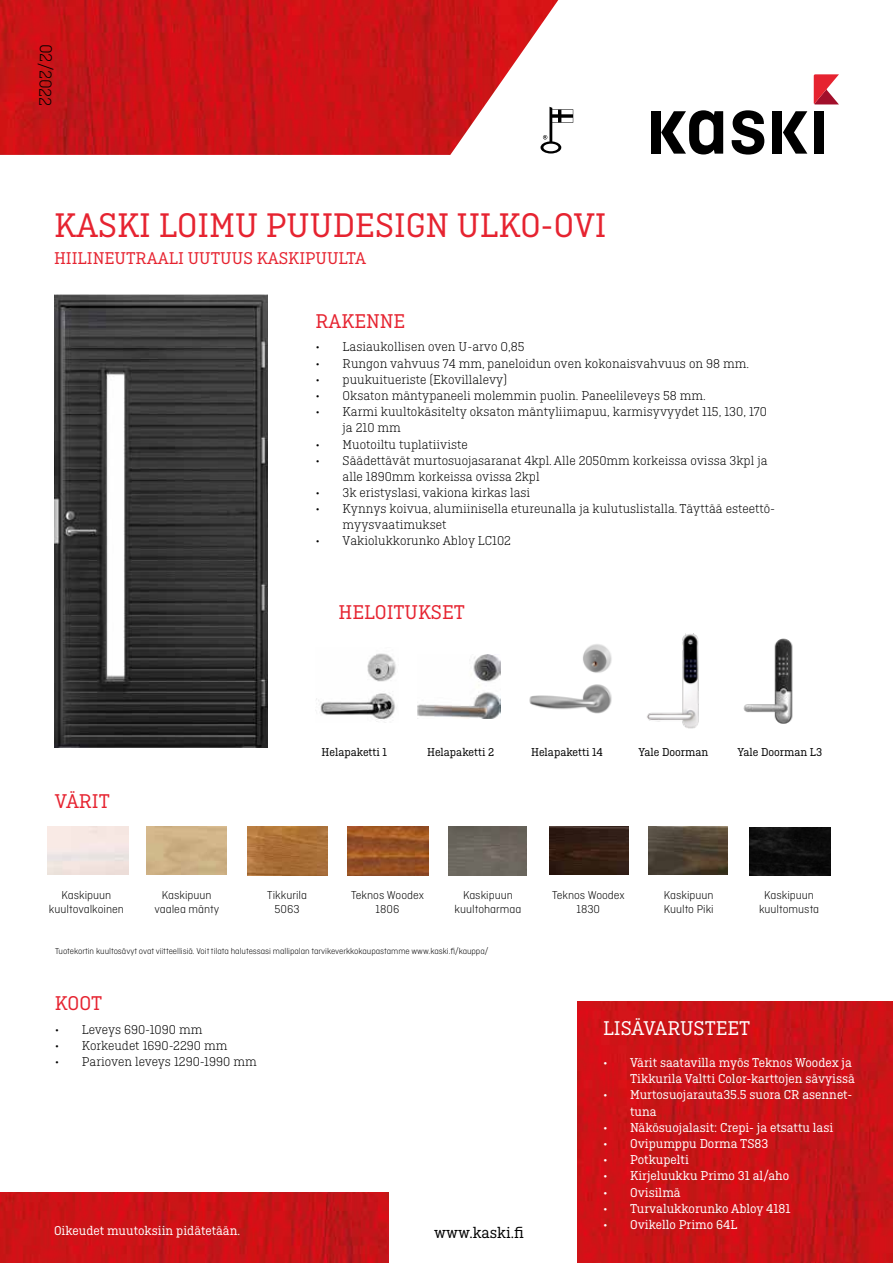
<style>
.page{position:relative;width:893px;height:1263px;background:#fff}
.page>*{position:absolute;margin:0;border:0;box-sizing:border-box;transform-origin:0 0}
.t1{font:36px "Ciutadella Slab";color:#e62330}
.t2{font:21px "Ciutadella Slab";color:#e62330}
.t3{font:21px "Ciutadella Slab";color:#fff}
.t4{font:18px "Ciutadella Slab";color:#e62330}
.t5{font:300 18px "Ciutadella Slab";color:#000}
.t6{font:16.5px "Ciutadella Slab";color:#000}
.t7{font:300 13.5px/16.2px "Ciutadella Slab";color:#000}
.t8{font:13.5px/16.2px "Ciutadella Slab";color:#fff;text-align:right}
.t9{font:300 12px/14.7px "Ciutadella";color:#000;text-align:center}
.t10{font:12px "Ciutadella Slab";color:#000}
.t11{font:300 9px "Ciutadella";letter-spacing:-.005em;color:#000}
</style>
<div class="page">
<img style="left:55px;top:295px;width:213px;height:452px">
<img style="left:0;top:0;width:558px;height:155px">
<svg style="left:814px;top:74px;width:25px;height:30px"></svg>
<svg style="left:732px;top:110px;width:32px;height:45px"></svg>
<svg style="left:661px;top:110px;width:62px;height:44px"></svg>
<div style="left:651px;top:111px;width:9px;height:43px;background:#000"></div>
<svg style="left:783px;top:111px;width:24px;height:43px"></svg>
<div style="left:772px;top:111px;width:10px;height:43px;background:#000"></div>
<div style="left:814px;top:111px;width:10px;height:43px;background:#000"></div>
<img style="left:577px;top:1002px;width:316px;height:261px">
<svg style="left:540px;top:107px;width:33px;height:47px"></svg>
<img style="left:0;top:1193px;width:388px;height:70px">
<img style="left:316px;top:653px;width:80px;height:70px">
<img style="left:418px;top:655px;width:82px;height:64px">
<img style="left:529px;top:644px;width:83px;height:70px">
<img style="left:647px;top:633px;width:52px;height:96px">
<img style="left:348px;top:827px;width:80px;height:48px">
<img style="left:248px;top:827px;width:79px;height:48px">
<img style="left:549px;top:827px;width:79px;height:48px">
<img style="left:448px;top:827px;width:79px;height:48px">
<img style="left:749px;top:827px;width:81px;height:48px">
<img style="left:649px;top:827px;width:79px;height:48px">
<img style="left:743px;top:639px;width:50px;height:85px">
<h3 class="t5" style="left:56px;top:44px;width:64px;rotate:91deg">02/2022</h3>
<h1 class="t1" style="left:54px;top:205px;width:554px">KASKI LOIMU PUUDESIGN ULKO-OVI</h1>
<h3 class="t4" style="left:54px;top:248px;width:314px">HIILINEUTRAALI UUTUUS KASKIPUULTA</h3>
<h2 class="t2" style="left:316px;top:309px;width:91px">RAKENNE</h2>
<p class="t7" style="left:316px;top:339px;width:210px">• Lasiaukollisen oven U-arvo O,85</p>
<p class="t7" style="left:316px;top:355px;width:435px">• Rungon vahvuus 74 mm, paneloidun oven kokonaisvahvuus on 98 mm.</p>
<p class="t7" style="left:316px;top:371px;width:193px">• puukuitueriste (Ekovillalevy)</p>
<p class="t7" style="left:316px;top:387px;width:392px">• Oksaton mäntypaneeli molemmin puolin. Paneelileveys 58 mm.</p>
<p class="t7" style="left:343px;top:403px;width:426px;text-indent:-27px">• Karmi kuultokäsitelty oksaton mäntyliimapuu, karmisyvyydet 115, 130, 170 ja 210 mm</p>
<p class="t7" style="left:316px;top:436px;width:154px">• Muotoiltu tuplatiiviste</p>
<p class="t7" style="left:343px;top:452px;width:426px;line-height:15.8px;text-indent:-27px">• Säädettävät murtosuojasaranat 4kpl. Alle 2050mm korkeissa ovissa 3kpl ja alle 1890mm korkeissa ovissa 2kpl</p>
<p class="t7" style="left:316px;top:484px;width:216px">• 3k eristyslasi, vakiona kirkas lasi</p>
<p class="t7" style="left:343px;top:500px;width:434px;text-indent:-27px">• Kynnys koivua, alumiinisella etureunalla ja kulutuslistalla. Täyttää esteettö&shy;myysvaatimukset</p>
<p class="t7" style="left:316px;top:533px;width:197px">• Vakiolukkorunko Abloy LC102</p>
<h2 class="t2" style="left:338px;top:600px;width:128px">HELOITUKSET</h2>
<h2 class="t2" style="left:55px;top:789px;width:56px">VÄRIT</h2>
<p class="t10" style="left:322px;top:746px;width:67px">Helapaketti 1</p>
<p class="t10" style="left:427px;top:746px;width:68px">Helapaketti 2</p>
<p class="t10" style="left:531px;top:746px;width:73px">Helapaketti 14</p>
<p class="t10" style="left:638px;top:746px;width:71px">Yale Doorman</p>
<p class="t10" style="left:737px;top:746px;width:86px">Yale Doorman L3</p>
<p class="t9" style="left:49px;top:887px;width:77px">Kaskipuun kuultovalkoinen</p>
<p class="t9" style="left:154px;top:887px;width:66px">Kaskipuun vaalea mänty</p>
<p class="t9" style="left:267px;top:887px;width:41px">Tikkurila<br>5063</p>
<p class="t9" style="left:351px;top:887px;width:74px">Teknos Woodex<br>1806</p>
<p class="t9" style="left:454px;top:887px;width:68px">Kaskipuun kuultoharmaa</p>
<p class="t9" style="left:552px;top:887px;width:74px">Teknos Woodex<br>1830</p>
<p class="t9" style="left:664px;top:887px;width:52px;text-align:left">Kaskipuun<br>Kuulto Piki</p>
<p class="t9" style="left:759px;top:887px;width:62px">Kaskipuun kuultomusta</p>
<p class="t11" style="left:55px;top:946px;width:435px">Tuotekortin kuultosävyt ovat viitteellisiä. Voit tilata halutessasi mallipalan tarvikeverkkokaupastamme www.kaski.fi/kauppa/</p>
<h2 class="t2" style="left:55px;top:992px;width:49px">KOOT</h2>
<p class="t7" style="left:55px;top:1021px;width:149px">• Leveys 690-1090 mm</p>
<p class="t7" style="left:55px;top:1037px;width:174px">• Korkeudet 1690-2290 mm</p>
<p class="t7" style="left:55px;top:1054px;width:203px">• Parioven leveys 1290-1990 mm</p>
<p class="t8" style="left:54px;top:1222px;width:188px">Oikeudet muutoksiin pidätetään.</p>
<p class="t6" style="left:434px;top:1223px;width:91px">www.kaski.fi</p>
<h2 class="t3" style="left:603px;top:1016px;width:149px">LISÄVARUSTEET</h2>
<p class="t8" style="left:603px;top:1054px;width:253px">• Värit saatavilla myös Teknos Woodex ja<br>Tikkurila Valtti Color-karttojen sävyissä</p>
<p class="t8" style="left:630px;top:1087px;width:224px;text-align:left;text-indent:-27px">• Murtosuojarauta35.5 suora CR asennet&shy;tuna</p>
<p class="t8" style="left:603px;top:1119px;width:232px">• Näkösuojalasit: Crepi- ja etsattu lasi</p>
<p class="t8" style="left:603px;top:1135px;width:167px">• Ovipumppu Dorma TS83</p>
<p class="t8" style="left:603px;top:1152px;width:87px">• Potkupelti</p>
<p class="t8" style="left:603px;top:1168px;width:188px">• Kirjeluukku Primo 31 al/aho</p>
<p class="t8" style="left:603px;top:1184px;width:79px">• Ovisilmä</p>
<p class="t8" style="left:603px;top:1200px;width:189px">• Turvalukkorunko Abloy 4181</p>
<p class="t8" style="left:603px;top:1216px;width:136px">• Ovikello Primo 64L</p>
</div>
